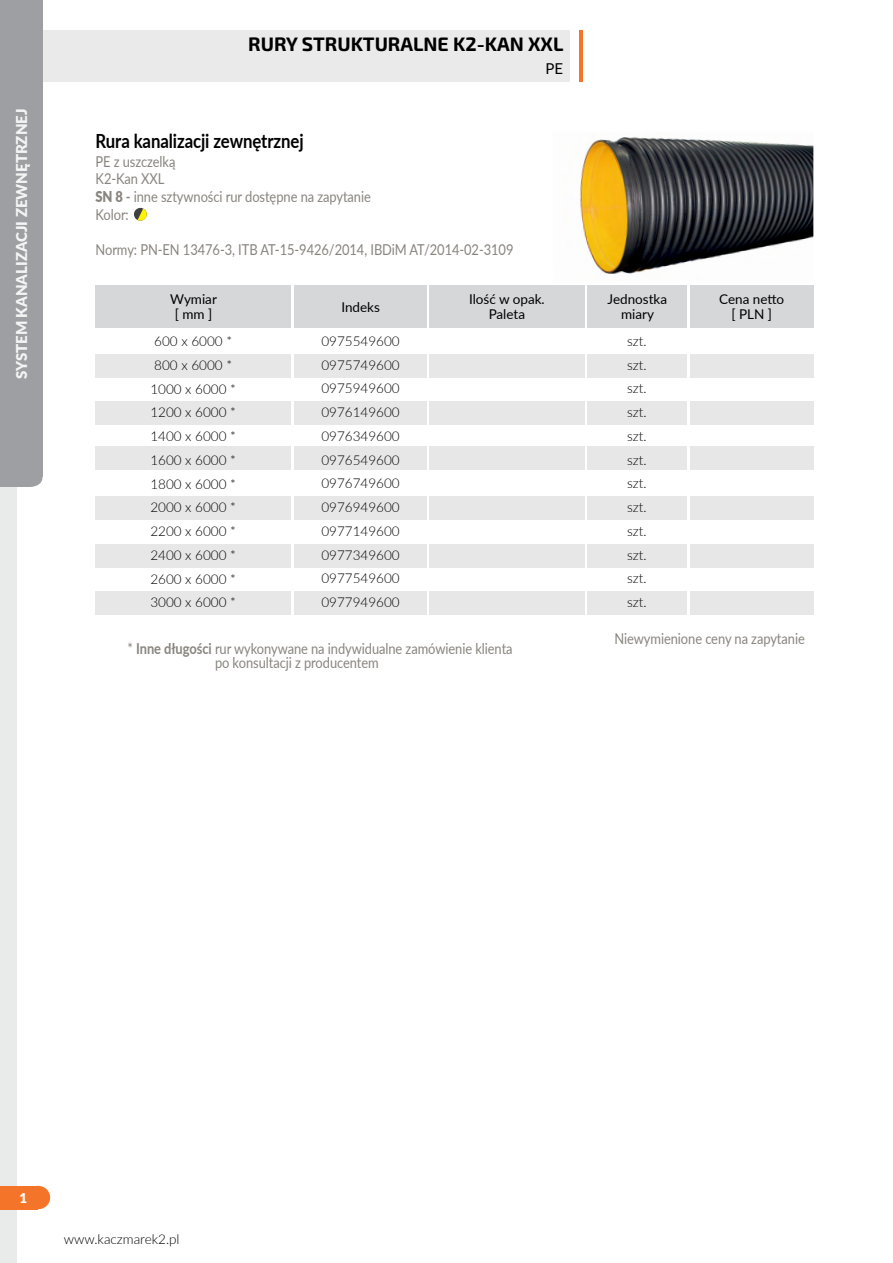
<style>
.page{position:relative;width:893px;height:1263px;background:#fff}
.page>*{position:absolute;margin:0;border:0;box-sizing:border-box;transform-origin:0 0}
.t1{font:700 19.5px "Lato";letter-spacing:-.005em;color:#000;scale:.86 1}
.t2{font:700 19.5px "Exo 2";color:#000}
.t3{font:15px/17.7px "Lato";letter-spacing:-.005em;color:#88847e;scale:.86 1}
.t4{font:900 15px "Lato";color:#f4f4f4}
.t5{font:15px "Lato";color:#000}
.t6{font:300 13.5px/23.7px "Lato";color:#000;text-align:justify}
.t7{font:13.5px/15px "Lato";color:#000;text-align:center}
.t8{font:900 13.5px "Lato";color:#fff}
.s1{font-weight:900}
.s2{font-weight:700}
</style>
<div class="page">
<div style="left:17px;top:31px;width:553px;height:51px;background:#eaeaea"></div>
<div style="left:23px;top:0;width:20px;height:477px;background:#9d9fa2"></div>
<div style="left:0;top:0;width:30px;height:487px;background:#9d9fa2"></div>
<div style="left:18px;top:469px;width:24px;height:18px;background:#9d9fa2;border-radius:50%"></div>
<div style="left:0;top:487px;width:17px;height:776px;background:#e9eaea"></div>
<div style="left:0;top:1186px;width:38px;height:23px;background:#f47529"></div>
<div style="left:26px;top:1186px;width:24px;height:23px;background:#f47529;border-radius:50%"></div>
<div style="left:96px;top:591px;width:195px;height:24px;background:#e7e7e8"></div>
<div style="left:295px;top:591px;width:132px;height:24px;background:#e7e7e8"></div>
<div style="left:429px;top:591px;width:156px;height:24px;background:#e7e7e8"></div>
<div style="left:587px;top:591px;width:100px;height:24px;background:#e7e7e8"></div>
<div style="left:690px;top:591px;width:123px;height:24px;background:#e7e7e8"></div>
<hr style="left:580px;top:31px;width:3px;height:51px;background:#f47529">
<svg style="left:134px;top:208px;width:13px;height:13px"></svg>
<svg style="left:138px;top:209px;width:9px;height:12px"></svg>
<div style="left:96px;top:545px;width:195px;height:23px;background:#e7e7e8"></div>
<div style="left:295px;top:545px;width:132px;height:23px;background:#e7e7e8"></div>
<div style="left:429px;top:545px;width:156px;height:23px;background:#e7e7e8"></div>
<div style="left:587px;top:545px;width:100px;height:23px;background:#e7e7e8"></div>
<div style="left:690px;top:545px;width:123px;height:23px;background:#e7e7e8"></div>
<div style="left:96px;top:447px;width:195px;height:23px;background:#e7e7e8"></div>
<div style="left:295px;top:447px;width:132px;height:23px;background:#e7e7e8"></div>
<div style="left:429px;top:447px;width:156px;height:23px;background:#e7e7e8"></div>
<div style="left:587px;top:447px;width:100px;height:23px;background:#e7e7e8"></div>
<div style="left:690px;top:447px;width:123px;height:23px;background:#e7e7e8"></div>
<div style="left:96px;top:497px;width:195px;height:23px;background:#e7e7e8"></div>
<div style="left:295px;top:497px;width:132px;height:23px;background:#e7e7e8"></div>
<div style="left:429px;top:497px;width:156px;height:23px;background:#e7e7e8"></div>
<div style="left:587px;top:497px;width:100px;height:23px;background:#e7e7e8"></div>
<div style="left:690px;top:497px;width:123px;height:23px;background:#e7e7e8"></div>
<div style="left:96px;top:285px;width:195px;height:43px;background:#d5d7d8"></div>
<div style="left:295px;top:285px;width:132px;height:43px;background:#d5d7d8"></div>
<div style="left:429px;top:285px;width:156px;height:43px;background:#d5d7d8"></div>
<div style="left:587px;top:285px;width:100px;height:43px;background:#d5d7d8"></div>
<div style="left:690px;top:285px;width:123px;height:43px;background:#d5d7d8"></div>
<div style="left:96px;top:354px;width:195px;height:24px;background:#e7e7e8"></div>
<div style="left:295px;top:354px;width:132px;height:24px;background:#e7e7e8"></div>
<div style="left:429px;top:354px;width:156px;height:24px;background:#e7e7e8"></div>
<div style="left:587px;top:354px;width:100px;height:24px;background:#e7e7e8"></div>
<div style="left:690px;top:354px;width:123px;height:24px;background:#e7e7e8"></div>
<div style="left:96px;top:401px;width:195px;height:23px;background:#e7e7e8"></div>
<div style="left:295px;top:401px;width:132px;height:23px;background:#e7e7e8"></div>
<div style="left:429px;top:401px;width:156px;height:23px;background:#e7e7e8"></div>
<div style="left:587px;top:401px;width:100px;height:23px;background:#e7e7e8"></div>
<div style="left:690px;top:401px;width:123px;height:23px;background:#e7e7e8"></div>
<img style="left:580px;top:137px;width:233px;height:137px">
<p class="t4" style="left:11px;top:379px;width:271px;rotate:-90deg">SYSTEM KANALIZACJI zewnętrznej</p>
<h1 class="t2" style="left:248px;top:33px;width:317px">RURY STRUKTURALNE K2-KAN XXL</h1>
<p class="t5" style="left:545px;top:58px;width:19px">PE</p>
<h1 class="t1" style="left:96px;top:126px;width:243px">Rura kanalizacji zewnętrznej</h1>
<p class="t3" style="left:96px;top:152px;width:322px">PE z uszczelką<br>K2-Kan XXL<br><span class="s1">SN 8</span> <span class="s2">-</span> inne sztywności rur dostępne na zapytanie<br>Kolor:</p>
<p class="t3" style="left:96px;top:240px;width:487px">Normy: PN-EN 13476-3, ITB AT-15-9426/2014, IBDiM AT/2014-02-3109</p>
<p class="t7" style="left:170px;top:291px;width:48px">Wymiar [ mm ]</p>
<p class="t7" style="left:341px;top:299px;width:40px">Indeks</p>
<p class="t7" style="left:469px;top:291px;width:77px">Ilość w opak.<br>Paleta</p>
<p class="t7" style="left:608px;top:291px;width:61px">Jednostka miary</p>
<p class="t7" style="left:719px;top:291px;width:67px">Cena netto [ PLN ]</p>
<p class="t6" style="left:150px;top:329px;width:87px;text-align:left">600 x 6000 *<br>800 x 6000 *<br>1000 x 6000 *<br>1200 x 6000 *<br>1400 x 6000 *<br>1600 x 6000 *<br>1800 x 6000 *<br>2000 x 6000 *<br>2200 x 6000 *<br>2400 x 6000 *<br>2600 x 6000 *<br>3000 x 6000 *</p>
<p class="t6" style="left:321px;top:329px;width:80px">0975549600<br>0975749600<br>0975949600<br>0976149600<br>0976349600<br>0976549600<br>0976749600<br>0976949600<br>0977149600<br>0977349600<br>0977549600<br>0977949600</p>
<p class="t6" style="left:627px;top:329px;width:21px">szt. szt. szt. szt. szt. szt. szt. szt. szt. szt. szt. szt.</p>
<p class="t3" style="left:215px;top:641px;width:348px;line-height:13.5px;text-indent:-87px">* <span class="s2">Inne długości</span> rur wykonywane na indywidualne zamówienie klienta po konsultacji z producentem</p>
<p class="t3" style="left:614px;top:629px;width:223px">Niewymienione ceny na zapytanie</p>
<p class="t8" style="left:20px;top:1188px;width:9px">1</p>
<p class="t6" style="left:64px;top:1226px;width:117px">www.kaczmarek2.pl</p>
</div>
